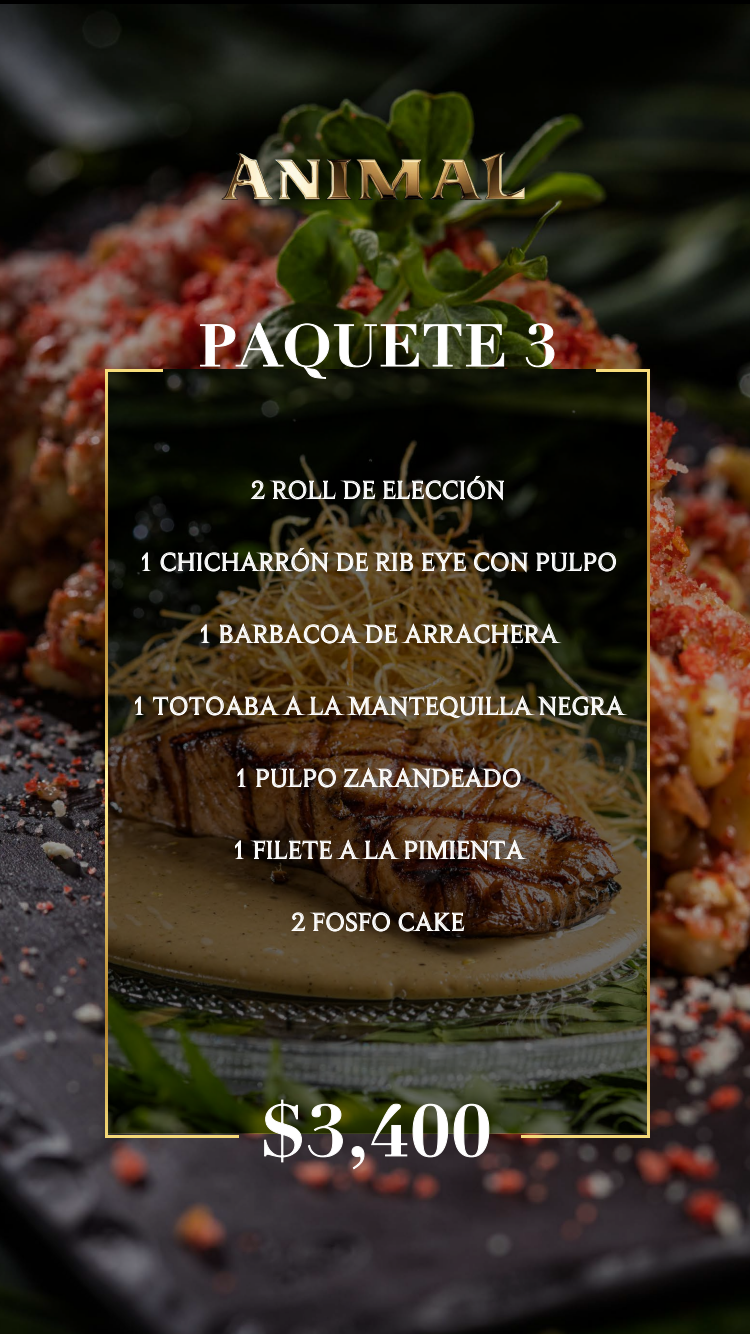
<style>
.page{position:relative;width:750px;height:1334px;background:#fff}
.page>*{position:absolute;margin:0;border:0;box-sizing:border-box;transform-origin:0 0}
.t1{font:700 71px "Didot";color:#fff}
.t2{font:700 58px "Didot";letter-spacing:.025em;color:#fff}
.t3{font:26px "Beaufort Pro";letter-spacing:.025em;color:#fff}
</style>
<div class="page">
<img style="left:0;top:4px;width:750px;height:1330px">
<img style="left:242px;top:370px;width:276px;height:763px">
<img style="left:200px;top:322px;width:305px;height:57px">
<svg style="left:525px;top:323px;width:30px;height:45px"></svg>
<svg style="left:250px;top:475px;width:264px;height:26px;background:#3a3a34"></svg>
<svg style="left:242px;top:547px;width:224px;height:26px;background:#6f634c"></svg>
<svg style="left:474px;top:552px;width:44px;height:21px"></svg>
<svg style="left:242px;top:622px;width:276px;height:22px;background:#7d6b4f"></svg>
<svg style="left:242px;top:694px;width:276px;height:24px;background:#75634a"></svg>
<svg style="left:242px;top:768px;width:94px;height:20px;background:#625044"></svg>
<svg style="left:343px;top:766px;width:175px;height:23px;background:#7c695d"></svg>
<svg style="left:242px;top:838px;width:276px;height:23px;background:#615146"></svg>
<svg style="left:291px;top:912px;width:99px;height:20px;background:#726655"></svg>
<svg style="left:398px;top:910px;width:67px;height:22px"></svg>
<svg style="left:264px;top:1099px;width:79px;height:64px;background:#4f4e3a"></svg>
<svg style="left:351px;top:1103px;width:139px;height:67px;background:#454333"></svg>
<svg style="left:518px;top:368px;width:134px;height:772px;background:#352f1e"></svg>
<svg style="left:104px;top:368px;width:138px;height:772px;background:#2d2614"></svg>
<img style="left:215px;top:139px;width:324px;height:82px">
<h2 class="t2" style="left:199px;top:309px;width:360px">PAQUETE 3</h2>
<p class="t3" style="left:251px;top:475px;width:255px">2 ROLL DE ELECCIÓN</p>
<p class="t3" style="left:139px;top:547px;width:479px">1 CHICHARRÓN DE RIB EYE CON PULPO</p>
<p class="t3" style="left:198px;top:619px;width:361px">1 BARBACOA DE ARRACHERA</p>
<p class="t3" style="left:132px;top:691px;width:493px">1 TOTOABA A LA MANTEQUILLA NEGRA</p>
<p class="t3" style="left:235px;top:763px;width:288px">1 PULPO ZARANDEADO</p>
<p class="t3" style="left:232px;top:835px;width:293px">1 FILETE A LA PIMIENTA</p>
<p class="t3" style="left:292px;top:907px;width:174px">2 FOSFO CAKE</p>
<h1 class="t1" style="left:261px;top:1086px;width:232px">$3,400</h1>
</div>
